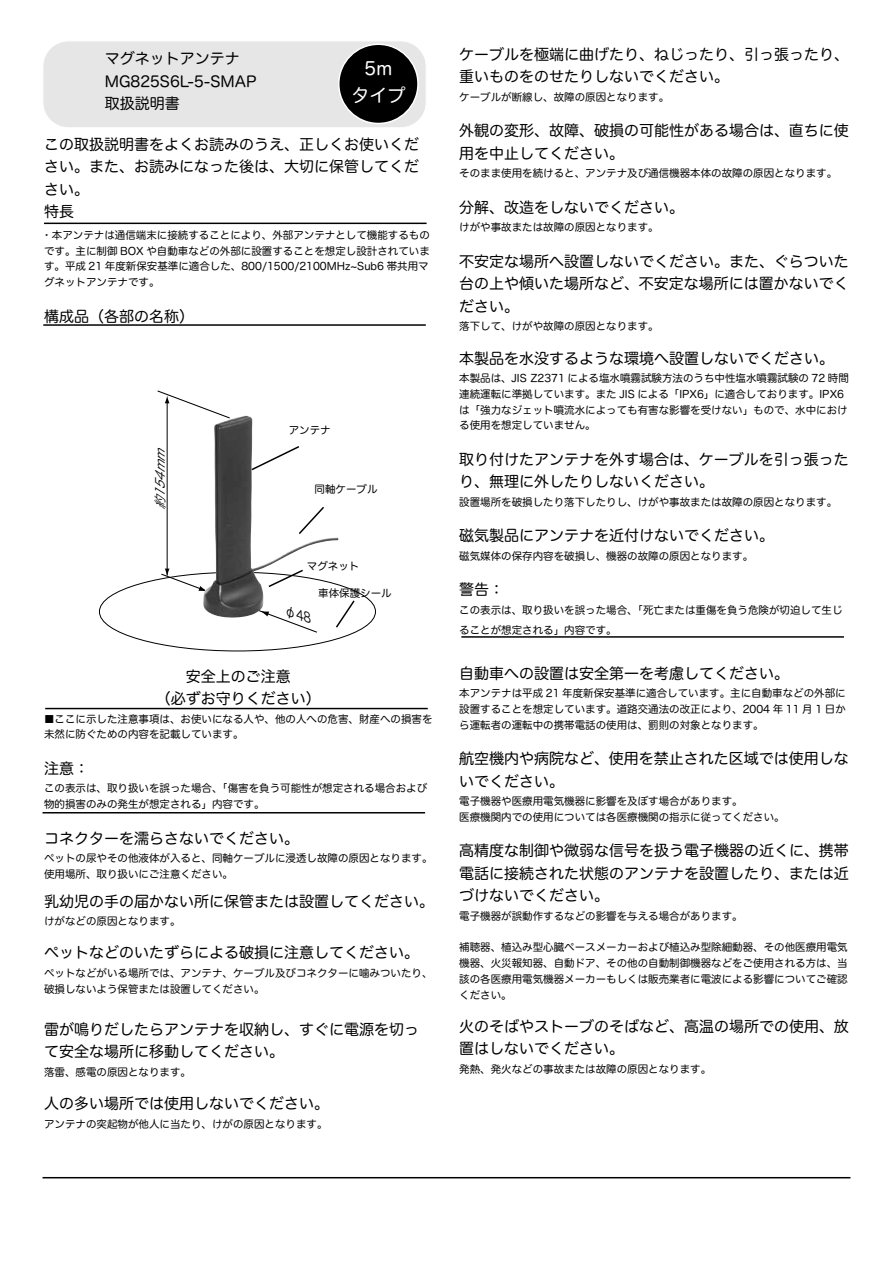
<style>
.page{position:relative;width:893px;height:1263px;background:#fff}
.page>*{position:absolute;margin:0;border:0;box-sizing:border-box;transform-origin:0 0}
.t1{font:18px/27px "Hira Maru Pro W4";color:#fff;text-align:center}
.t2{font:15px/22.5px "Hira Maru Pro W4";color:#000}
.t3{font:italic 12.45px "Hira Kaku Pro W3";color:#000}
.t4{font:10.5px/15.8px "Hira Maru Pro W4";color:#000}
</style>
<div class="page">
<img style="left:214px;top:416px;width:124px;height:170px">
<hr style="left:167px;top:402px;width:1px;height:173px;background:#000">
<svg style="left:157px;top:390px;width:74px;height:29px"></svg>
<div style="left:43px;top:41px;width:383px;height:87px;background:#e6e6e6;border-radius:26px"></div>
<div style="left:43px;top:41px;width:384px;height:87px;border:1px solid #fff;border-radius:26px"></div>
<svg style="left:297px;top:505px;width:29px;height:31px"></svg>
<svg style="left:250px;top:445px;width:51px;height:27px"></svg>
<div style="left:339px;top:44px;width:79px;height:79px;background:#000;border-radius:50%"></div>
<div style="left:338px;top:44px;width:81px;height:80px;border:2px solid #fff;border-radius:50%"></div>
<hr style="left:43px;top:1177px;width:807px;height:1px;background:#000">
<svg style="left:336px;top:600px;width:19px;height:28px"></svg>
<hr style="left:44px;top:223px;width:383px;height:1px;background:#000">
<hr style="left:43px;top:324px;width:383px;height:2px;background:#000">
<hr style="left:45px;top:708px;width:383px;height:1px;background:#000">
<hr style="left:461px;top:636px;width:383px;height:2px;background:#000">
<hr style="left:43px;top:812px;width:382px;height:1px;background:#000">
<svg style="left:160px;top:568px;width:158px;height:65px"></svg>
<h2 class="t2" style="left:105px;top:46px;width:153px">マグネットアンテナ<br>MG825S6L-5-SMAP取扱説明書</h2>
<h1 class="t1" style="left:351px;top:54px;width:55px">5m<br>タイプ</h1>
<h2 class="t2" style="left:44px;top:132px;width:377px">この取扱説明書をよくお読みのうえ、正しくお使いください。また、お読みになった後は、大切に保管してください。<br>特長</h2>
<p class="t4" style="left:41px;top:226px;width:390px">・本アンテナは通信端末に接続することにより、外部アンテナとして機能するものです。主に制御 BOX や自動車などの外部に設置することを想定し設計されています。平成 21 年度新保安基準に適合した、800/1500/2100MHz~Sub6 帯共用マグネットアンテナです。</p>
<h2 class="t2" style="left:44px;top:304px;width:151px">構成品（各部の名称）</h2>
<p class="t3" style="left:149px;top:510px;width:75px;rotate:-90deg">約154mm</p>
<p class="t4" style="left:289px;top:421px;width:43px">アンテナ</p>
<p class="t4" style="left:314px;top:480px;width:64px">同軸ケーブル</p>
<p class="t4" style="left:307px;top:558px;width:54px">マグネット</p>
<p class="t4" style="left:318px;top:584px;width:75px">車体保護シール</p>
<h2 class="t2" style="left:156px;top:664px;width:166px;text-align:center">安全上のご注意<br>（必ずお守りください）</h2>
<p class="t4" style="left:44px;top:710px;width:390px">■ここに示した注意事項は、お使いになる人や、他の人への危害、財産への損害を未然に防ぐための内容を記載しています。</p>
<h2 class="t2" style="left:44px;top:756px;width:47px">注意：</h2>
<p class="t4" style="left:44px;top:780px;width:385px">この表示は、取り扱いを誤った場合、「傷害を負う可能性が想定される場合および物的損害のみの発生が想定される」内容です。</p>
<h2 class="t2" style="left:44px;top:826px;width:257px">コネクターを濡らさないでください。</h2>
<p class="t4" style="left:44px;top:849px;width:390px;line-height:16.2px">ペットの尿やその他液体が入ると、同軸ケーブルに浸透し故障の原因となります。使用場所、取り扱いにご注意ください。</p>
<h2 class="t2" style="left:44px;top:889px;width:392px">乳幼児の手の届かない所に保管または設置してください。</h2>
<p class="t4" style="left:44px;top:913px;width:138px">けがなどの原因となります。</p>
<h2 class="t2" style="left:44px;top:940px;width:377px">ペットなどのいたずらによる破損に注意してください。</h2>
<p class="t4" style="left:44px;top:964px;width:390px">ペットなどがいる場所では、アンテナ、ケーブル及びコネクターに噛みついたり、破損しないよう保管または設置してください。</p>
<h2 class="t2" style="left:44px;top:1017px;width:377px">雷が鳴りだしたらアンテナを収納し、すぐに電源を切って安全な場所に移動してください。</h2>
<p class="t4" style="left:44px;top:1063px;width:149px">落雷、感電の原因となります。</p>
<h2 class="t2" style="left:44px;top:1091px;width:287px">人の多い場所では使用しないでください。</h2>
<p class="t4" style="left:44px;top:1115px;width:285px">アンテナの突起物が他人に当たり、けがの原因となります。</p>
<h2 class="t2" style="left:459px;top:42px;width:391px">ケーブルを極端に曲げたり、ねじったり、引っ張ったり、重いものをのせたりしないでください。</h2>
<p class="t4" style="left:459px;top:88px;width:211px">ケーブルが断線し、故障の原因となります。</p>
<h2 class="t2" style="left:459px;top:118px;width:391px">外観の変形、故障、破損の可能性がある場合は、直ちに使用を中止してください。</h2>
<p class="t4" style="left:459px;top:165px;width:379px">そのまま使用を続けると、アンテナ及び通信機器本体の故障の原因となります。</p>
<h2 class="t2" style="left:459px;top:195px;width:226px">分解、改造をしないでください。</h2>
<p class="t4" style="left:459px;top:219px;width:201px">けがや事故または故障の原因となります。</p>
<h2 class="t2" style="left:459px;top:249px;width:391px;text-align:justify">不安定な場所へ設置しないでください。また、ぐらついた台の上や傾いた場所など、不安定な場所には置かないでください。</h2>
<p class="t4" style="left:459px;top:318px;width:201px">落下して、けがや故障の原因となります。</p>
<h2 class="t2" style="left:459px;top:346px;width:376px">本製品を水没するような環境へ設置しないでください。</h2>
<p class="t4" style="left:459px;top:370px;width:391px">本製品は、JIS Z2371 による塩水噴霧試験方法のうち中性塩水噴霧試験の 72 時間連続運転に準拠しています。また JIS による「IPX6」に適合しております。IPX6は「強力なジェット噴流水によっても有害な影響を受けない」もので、水中における使用を想定していません。</p>
<h2 class="t2" style="left:459px;top:447px;width:391px">取り付けたアンテナを外す場合は、ケーブルを引っ張ったり、無理に外したりしないください。</h2>
<p class="t4" style="left:459px;top:493px;width:379px">設置場所を破損したり落下したりし、けがや事故または故障の原因となります。</p>
<h2 class="t2" style="left:459px;top:523px;width:316px">磁気製品にアンテナを近付けないでください。</h2>
<p class="t4" style="left:459px;top:547px;width:295px">磁気媒体の保存内容を破損し、機器の故障の原因となります。</p>
<h2 class="t2" style="left:459px;top:577px;width:46px">警告：</h2>
<p class="t4" style="left:459px;top:599px;width:385px;line-height:19.6px">この表示は、取り扱いを誤った場合、「死亡または重傷を負う危険が切迫して生じることが想定される」内容です。</p>
<h2 class="t2" style="left:459px;top:661px;width:331px">自動車への設置は安全第一を考慮してください。</h2>
<p class="t4" style="left:459px;top:685px;width:388px;text-align:justify">本アンテナは平成 21 年度新保安基準に適合しています。主に自動車などの外部に設置することを想定しています。道路交通法の改正により、2004 年 11 月 1 日から運転者の運転中の携帯電話の使用は、罰則の対象となります。</p>
<h2 class="t2" style="left:459px;top:746px;width:391px">航空機内や病院など、使用を禁止された区域では使用しないでください。</h2>
<p class="t4" style="left:459px;top:793px;width:327px">電子機器や医療用電気機器に影響を及ぼす場合があります。<br>医療機関内での使用については各医療機関の指示に従ってください。</p>
<h2 class="t2" style="left:459px;top:838px;width:391px;text-align:justify">高精度な制御や微弱な信号を扱う電子機器の近くに、携帯電話に接続された状態のアンテナを設置したり、または近づけないでください。</h2>
<p class="t4" style="left:459px;top:907px;width:285px">電子機器が誤動作するなどの影響を与える場合があります。</p>
<p class="t4" style="left:459px;top:939px;width:390px;text-align:justify">補聴器、植込み型心臓ペースメーカーおよび植込み型除細動器、その他医療用電気機器、火災報知器、自動ドア、その他の自動制御機器などをご使用される方は、当該の各医療用電気機器メーカーもしくは販売業者に電波による影響についてご確認ください。</p>
<h2 class="t2" style="left:459px;top:1014px;width:391px">火のそばやストーブのそばなど、高温の場所での使用、放置はしないでください。</h2>
<p class="t4" style="left:459px;top:1060px;width:253px">発熱、発火などの事故または故障の原因となります。</p>
</div>
